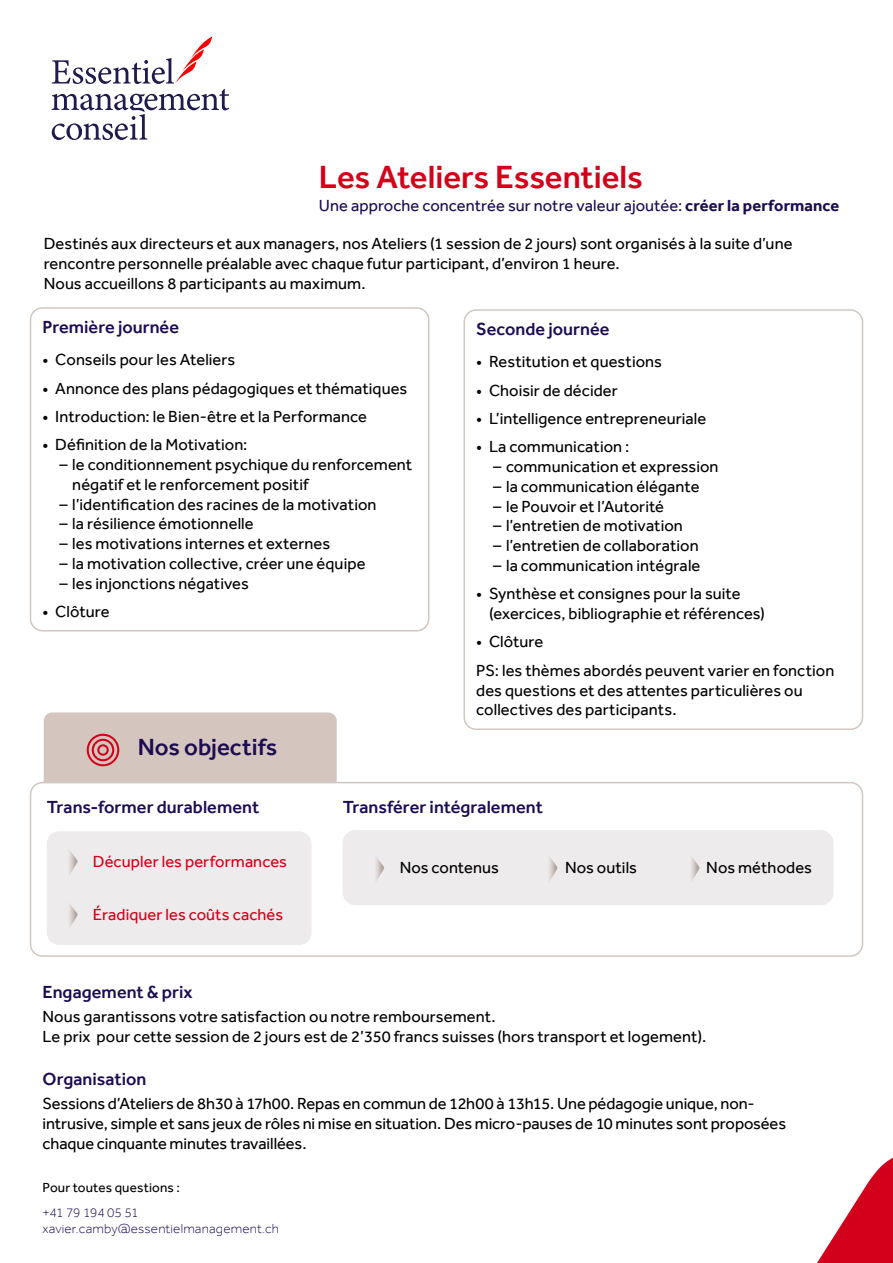
<style>
.page{position:relative;width:893px;height:1263px;background:#fff}
.page>*{position:absolute;margin:0;border:0;box-sizing:border-box;transform-origin:0 0}
.t1{font:500 33px "Effra";letter-spacing:-.005em;color:#d2001a}
.t2{font:500 24px "Effra";color:#1c0c50}
.t3{font:500 18px "Effra";color:#1c0c50}
.t4{font:16.5px/19.8px "Effra";letter-spacing:.005em;color:#000}
.t5{font:16.5px "Effra";letter-spacing:.005em;color:#1c0c50}
.t6{font:16.5px "Effra";letter-spacing:.005em;color:#d2001a}
.t7{font:300 13.5px/16.2px "Effra";letter-spacing:.01em;color:#1c0c50}
.t8{font:13.5px "Effra";letter-spacing:.01em;color:#000}
.s1{font-weight:700}
</style>
<div class="page">
<svg style="left:52px;top:36px;width:177px;height:104px"></svg>
<svg style="left:817px;top:1157px;width:76px;height:106px"></svg>
<div style="left:44px;top:712px;width:293px;height:70px;background:#d4c5bf"></div>
<div style="left:30px;top:782px;width:833px;height:175px;border:2px solid #d1c7c1;border-radius:12px"></div>
<div style="left:30px;top:307px;width:399px;height:324px;border:2px solid #d1c7c1;border-radius:12px"></div>
<div style="left:463px;top:309px;width:400px;height:421px;border:2px solid #d1c7c1;border-radius:12px"></div>
<div style="left:47px;top:831px;width:264px;height:114px;background:#edebeb;border-radius:13px"></div>
<div style="left:343px;top:830px;width:490px;height:75px;background:#edebeb;border-radius:13px"></div>
<svg style="left:69px;top:851px;width:9px;height:23px"></svg>
<svg style="left:69px;top:904px;width:9px;height:24px"></svg>
<svg style="left:376px;top:857px;width:8px;height:24px"></svg>
<svg style="left:549px;top:857px;width:9px;height:24px"></svg>
<svg style="left:691px;top:857px;width:9px;height:24px"></svg>
<h1 class="t1" style="left:319px;top:157px;width:325px">Les Ateliers Essentiels</h1>
<p class="t5" style="left:319px;top:196px;width:522px">Une approche concentrée sur notre valeur ajoutée: <span class="s1">créer la performance</span></p>
<p class="t4" style="left:44px;top:234px;width:750px">Destinés aux directeurs et aux managers, nos Ateliers (1 session de 2 jours) sont organisés à la suite d’une rencontre personnelle préalable avec chaque futur participant, d’environ 1 heure.<br>Nous accueillons 8 participants au maximum.</p>
<p class="t3" style="left:43px;top:316px;width:138px">Première journée</p>
<p class="t4" style="left:43px;top:350px;width:194px">• Conseils pour les Ateliers</p>
<p class="t4" style="left:43px;top:378px;width:366px">• Annonce des plans pédagogiques et thématiques</p>
<p class="t4" style="left:43px;top:406px;width:326px">• Introduction: le Bien-être et la Performance</p>
<p class="t4" style="left:43px;top:434px;width:206px">• Définition de la Motivation:</p>
<p class="t4" style="left:72px;top:454px;width:341px;text-indent:-13px">– le conditionnement psychique du renforcement négatif et le renforcement positif</p>
<p class="t4" style="left:60px;top:494px;width:318px">– l’identification des racines de la motivation</p>
<p class="t4" style="left:60px;top:514px;width:196px">– la résilience émotionnelle</p>
<p class="t4" style="left:60px;top:533px;width:272px">– les motivations internes et externes</p>
<p class="t4" style="left:60px;top:553px;width:308px">– la motivation collective, créer une équipe</p>
<p class="t4" style="left:60px;top:573px;width:191px">– les injonctions négatives</p>
<p class="t4" style="left:43px;top:601px;width:69px">• Clôture</p>
<h2 class="t2" style="left:138px;top:733px;width:141px">Nos objectifs</h2>
<p class="t3" style="left:476px;top:318px;width:135px">Seconde journée</p>
<p class="t4" style="left:476px;top:352px;width:187px">• Restitution et questions</p>
<p class="t4" style="left:476px;top:380px;width:143px">• Choisir de décider</p>
<p class="t4" style="left:476px;top:408px;width:232px">• L’intelligence entrepreneuriale</p>
<p class="t4" style="left:476px;top:437px;width:155px">• La communication :</p>
<p class="t4" style="left:493px;top:456px;width:227px">– communication et expression</p>
<p class="t4" style="left:493px;top:476px;width:208px">– la communication élégante</p>
<p class="t4" style="left:493px;top:496px;width:172px">– le Pouvoir et l’Autorité</p>
<p class="t4" style="left:493px;top:516px;width:191px">– l’entretien de motivation</p>
<p class="t4" style="left:493px;top:536px;width:207px">– l’entretien de collaboration</p>
<p class="t4" style="left:493px;top:555px;width:209px">– la communication intégrale</p>
<p class="t4" style="left:489px;top:584px;width:278px;text-indent:-13px">• Synthèse et consignes pour la suite (exercices, bibliographie et références)</p>
<p class="t4" style="left:476px;top:627px;width:360px;line-height:28.3px">• Clôture<br>PS: les thèmes abordés peuvent varier en fonction</p>
<p class="t4" style="left:476px;top:680px;width:328px">des questions et des attentes particulières ou collectives des participants.</p>
<p class="t3" style="left:47px;top:796px;width:214px">Trans-former durablement</p>
<p class="t3" style="left:343px;top:796px;width:202px">Transférer intégralement</p>
<p class="t6" style="left:93px;top:851px;width:196px">Décupler les performances</p>
<p class="t4" style="left:400px;top:858px;width:101px">Nos contenus</p>
<p class="t4" style="left:565px;top:858px;width:73px">Nos outils</p>
<p class="t6" style="left:93px;top:904px;width:192px">Éradiquer les coûts cachés</p>
<p class="t4" style="left:706px;top:858px;width:107px">Nos méthodes</p>
<p class="t3" style="left:43px;top:981px;width:152px">Engagement &amp; prix</p>
<p class="t4" style="left:43px;top:1007px;width:665px">Nous garantissons votre satisfaction ou notre remboursement.<br>Le prix pour cette session de 2 jours est de 2’350 francs suisses (hors transport et logement).</p>
<p class="t3" style="left:43px;top:1068px;width:105px">Organisation</p>
<p class="t4" style="left:43px;top:1093px;width:745px">Sessions d’Ateliers de 8h30 à 17h00. Repas en commun de 12h00 à 13h15. Une pédagogie unique, non&shy;intrusive, simple et sans jeux de rôles ni mise en situation. Des micro-pauses de 10 minutes sont proposées chaque cinquante minutes travaillées.</p>
<p class="t8" style="left:43px;top:1180px;width:139px">Pour toutes questions :</p>
<p class="t7" style="left:43px;top:1204px;width:238px">+41 79 194 05 51 xavier.camby@essentielmanagement.ch</p>
</div>
